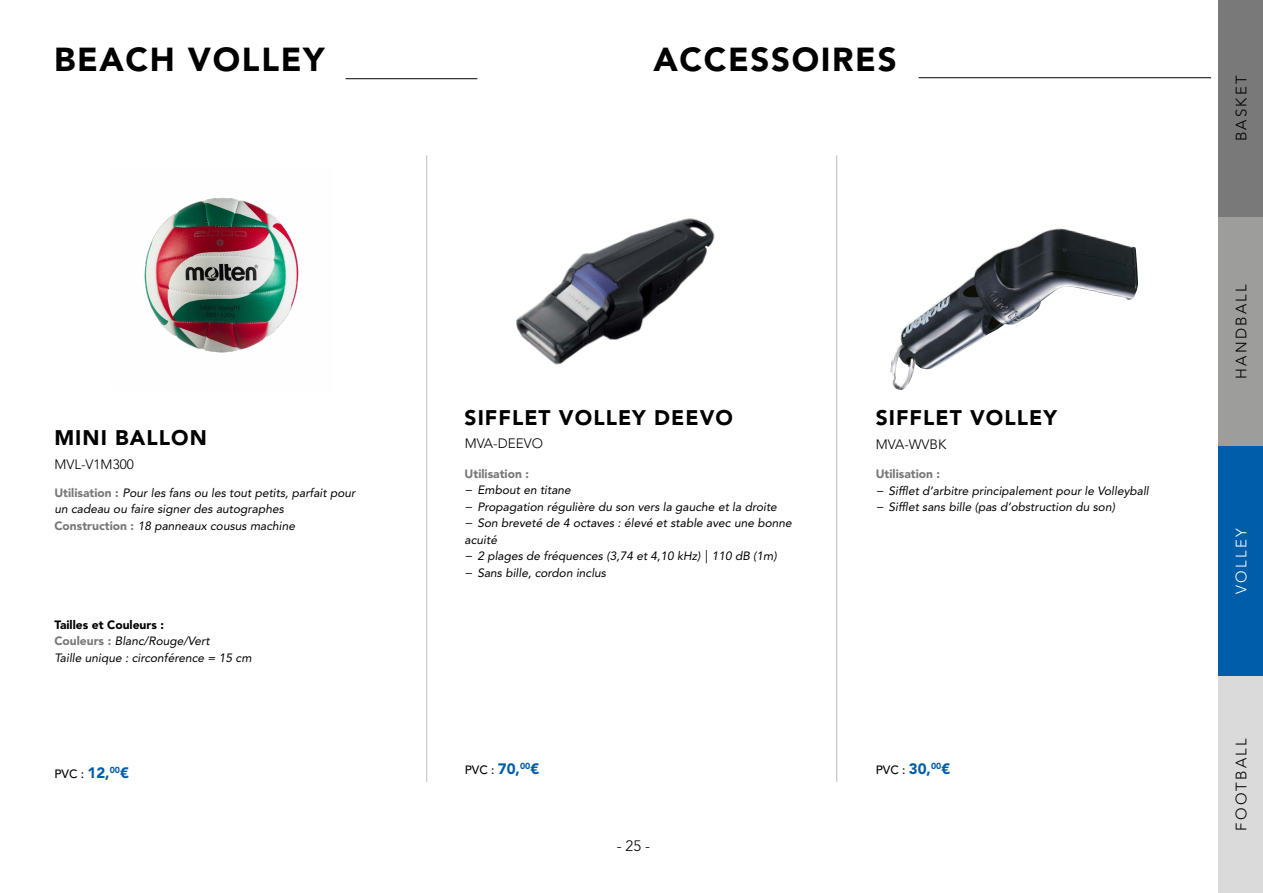
<style>
.page{position:relative;width:1263px;height:893px;background:#fff}
.page>*{position:absolute;margin:0;border:0;box-sizing:border-box;transform-origin:0 0}
.t1{font:900 33px "Avenir LT Pro";letter-spacing:.05em;color:#000}
.t2{font:900 21px "Avenir LT Pro";letter-spacing:.05em;color:#000}
.t3{font:300 15px "Avenir LT Pro";letter-spacing:.15em;color:#000}
.t4{font:300 15px "Avenir LT Pro";letter-spacing:.15em;color:#fff}
.t5{font:300 13.5px "Avenir LT Pro";color:#000}
.t6{font:italic 12px/16.5px "Avenir LT Pro";color:#000}
.t7{font:500 12px "Avenir LT Pro";color:#000}
.t8{font:900 12px "Avenir LT Pro";color:#797979}
.s1{font-weight:900;font-style:normal;color:#797979}
.s2{font-weight:900;font-style:normal}
.s3{font-weight:900;font-size:15px;color:#005da9}
</style>
<div class="page">
<div style="left:1218px;top:217px;width:45px;height:229px;background:#9d9d9c"></div>
<div style="left:1218px;top:0;width:45px;height:217px;background:#797979"></div>
<div style="left:1218px;top:446px;width:45px;height:230px;background:#005da9"></div>
<div style="left:1218px;top:676px;width:45px;height:217px;background:#dadada"></div>
<img style="left:144px;top:198px;width:155px;height:155px">
<hr style="left:346px;top:78px;width:131px;height:1px;background:#000">
<img style="left:516px;top:218px;width:199px;height:147px">
<img style="left:890px;top:228px;width:248px;height:162px">
<hr style="left:918px;top:77px;width:293px;height:1px;background:#000">
<hr style="left:426px;top:155px;width:1px;height:627px;background:#797979">
<hr style="left:836px;top:155px;width:1px;height:627px;background:#797979">
<h1 class="t1" style="left:54px;top:40px;width:272px">BEACH VOLLEY</h1>
<h1 class="t1" style="left:653px;top:40px;width:245px">ACCESSOIRES</h1>
<h2 class="t2" style="left:54px;top:425px;width:154px">MINI BALLON</h2>
<p class="t5" style="left:54px;top:457px;width:81px">MVL-V1M300</p>
<p class="t6" style="left:54px;top:485px;width:303px"><span class="s1">Utilisation :</span> Pour les fans ou les tout petits, parfait pour un cadeau ou faire signer des autographes<br><span class="s1">Construction :</span> 18 panneaux cousus machine</p>
<p class="t6" style="left:54px;top:617px;width:199px"><span class="s2">Tailles et Couleurs :<br></span><span class="s1">Couleurs :</span> Blanc/Rouge/Vert<br>Taille unique : circonférence = 15 cm</p>
<p class="t7" style="left:54px;top:767px;width:76px">PVC : <span class="s3">12,</span><sup>00</sup><span class="s3">€</span></p>
<h2 class="t2" style="left:465px;top:405px;width:270px">SIFFLET VOLLEY DEEVO</h2>
<h2 class="t2" style="left:876px;top:405px;width:183px">SIFFLET VOLLEY</h2>
<p class="t5" style="left:465px;top:436px;width:80px">MVA-DEEVO</p>
<p class="t5" style="left:876px;top:436px;width:72px">MVA-WVBK</p>
<p class="t8" style="left:465px;top:466px;width:66px">Utilisation :</p>
<p class="t6" style="left:465px;top:482px;width:329px">− Embout en titane<br>− Propagation régulière du son vers la gauche et la droite<br>− Son breveté de 4 octaves : élevé et stable avec une bonne acuité<br>− 2 plages de fréquences (3,74 et 4,10 kHz) | 110 dB (1m)<br>− Sans bille, cordon inclus</p>
<p class="t8" style="left:876px;top:467px;width:66px">Utilisation :</p>
<p class="t6" style="left:876px;top:482px;width:275px">− Sifflet d’arbitre principalement pour le Volleyball − Sifflet sans bille (pas d’obstruction du son)</p>
<p class="t7" style="left:465px;top:762px;width:76px">PVC : <span class="s3">70,</span><sup>00</sup><span class="s3">€</span></p>
<p class="t7" style="left:876px;top:762px;width:76px">PVC : <span class="s3">30,</span><sup>00</sup><span class="s3">€</span></p>
<p class="t3" style="left:617px;top:837px;width:35px">- 25 -</p>
<p class="t3" style="left:1232px;top:141px;width:67px;rotate:-90deg">BASKET</p>
<p class="t3" style="left:1232px;top:379px;width:96px;rotate:-90deg">HANDBALL</p>
<p class="t4" style="left:1232px;top:594px;width:67px;rotate:-90deg">VOLLEY</p>
<p class="t3" style="left:1232px;top:831px;width:94px;rotate:-90deg">FOOTBALL</p>
</div>
